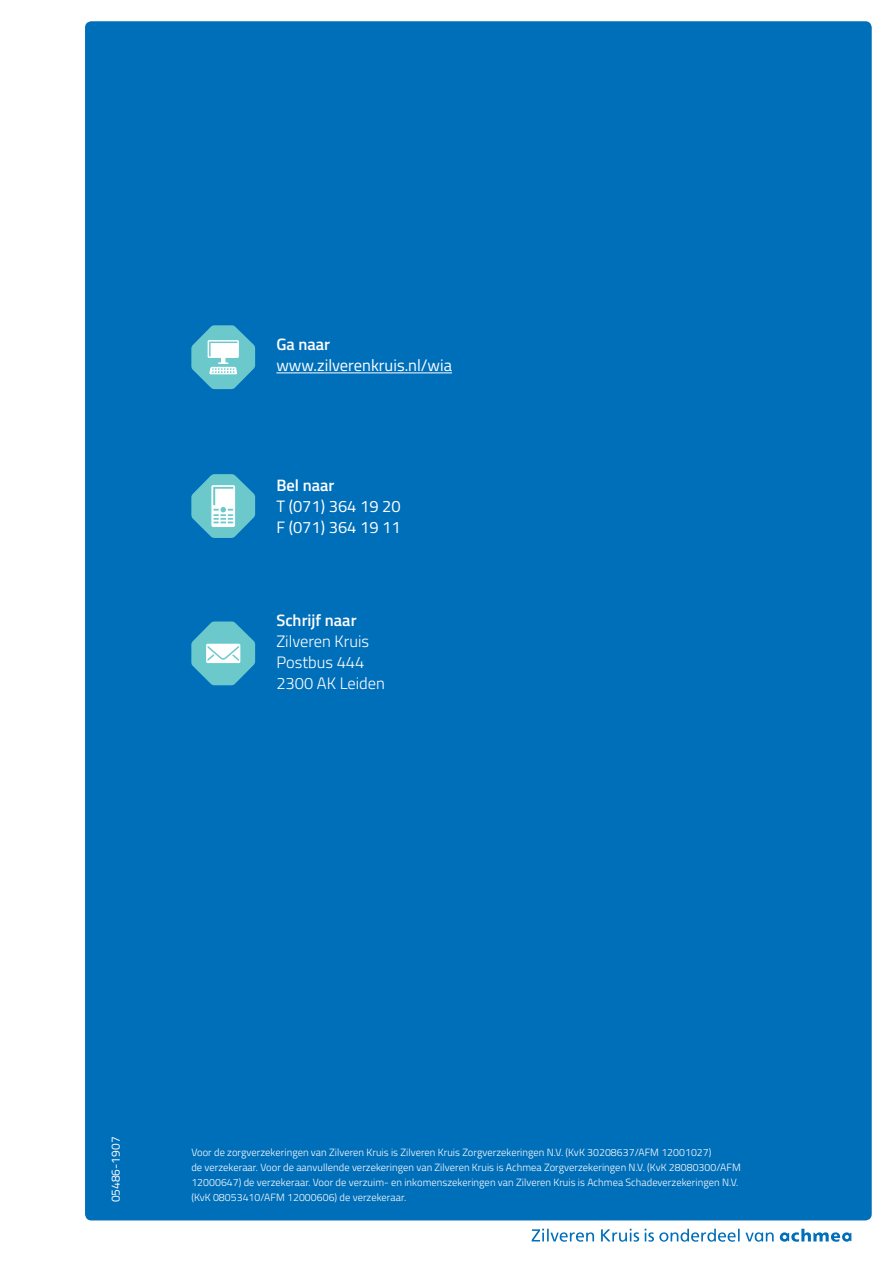
<style>
.page{position:relative;width:893px;height:1263px;background:#fff}
.page>*{position:absolute;margin:0;border:0;box-sizing:border-box;transform-origin:0 0}
.t1{font:16.5px/21px "Titillium Web";color:#fff}
.t2{font:300 16.5px/21px "Titillium Web";color:#fff}
.t3{font:600 16.5px "Titillium Web";color:#fff}
.t4{font:12px "Titillium Web";color:#fff}
.t5{font:300 10.5px/15px "Titillium Web";letter-spacing:.005em;color:#fff}
</style>
<div class="page">
<div style="left:85px;top:21px;width:787px;height:1199px;background:#006fba;border-radius:6px"></div>
<svg style="left:780px;top:1229px;width:71px;height:13px"></svg>
<svg style="left:746px;top:1232px;width:28px;height:10px"></svg>
<svg style="left:532px;top:1229px;width:62px;height:13px"></svg>
<svg style="left:601px;top:1229px;width:38px;height:13px"></svg>
<svg style="left:645px;top:1229px;width:95px;height:13px"></svg>
<svg style="left:191px;top:474px;width:65px;height:64px"></svg>
<hr style="left:276px;top:373px;width:176px;height:1px;background:#fff">
<svg style="left:191px;top:325px;width:65px;height:65px"></svg>
<svg style="left:191px;top:621px;width:65px;height:65px"></svg>
<h1 class="t3" style="left:276px;top:332px;width:55px">Ga naar</h1>
<h1 class="t1" style="left:276px;top:354px;width:177px">www.zilverenkruis.nl/wia</h1>
<h1 class="t3" style="left:276px;top:472px;width:59px">Bel naar</h1>
<h1 class="t1" style="left:276px;top:495px;width:126px">T (071) 364 19 20<br>F (071) 364 19 11</h1>
<h1 class="t3" style="left:276px;top:608px;width:82px">Schrijf naar</h1>
<h1 class="t2" style="left:276px;top:630px;width:110px">Zilveren Kruis<br>Postbus 444<br>2300 AK Leiden</h1>
<p class="t4" style="left:107px;top:1202px;width:67px;rotate:-90deg">05486-1907</p>
<p class="t5" style="left:191px;top:1144px;width:551px">Voor de zorgverzekeringen van Zilveren Kruis is Zilveren Kruis Zorgverzekeringen N.V. (KvK 30208637/AFM 12001027)<br>de verzekeraar. Voor de aanvullende verzekeringen van Zilveren Kruis is Achmea Zorgverzekeringen N.V. (KvK 28080300/AFM 12000647) de verzekeraar. Voor de verzuim- en inkomenszekeringen van Zilveren Kruis is Achmea Schadeverzekeringen N.V. (KvK 08053410/AFM 12000606) de verzekeraar.</p>
</div>
